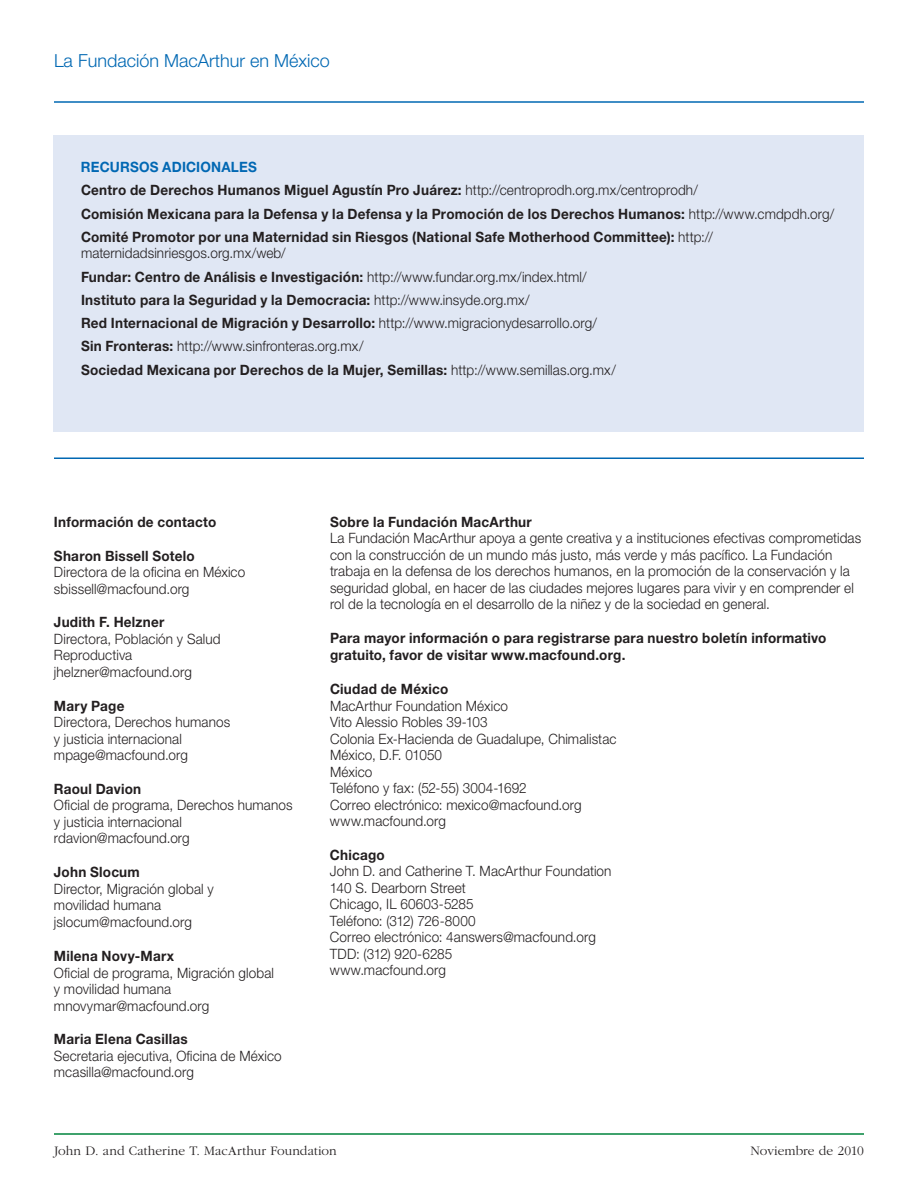
<style>
.page{position:relative;width:918px;height:1188px;background:#fff}
.page>*{position:absolute;margin:0;border:0;box-sizing:border-box;transform-origin:0 0}
.t1{font:300 18px "Helvetica Neue LT Std";color:#0168b3}
.t2{font:300 14.25px/16.5px "Helvetica Neue LT Std";letter-spacing:.01em;color:#231f20;scale:.95 1}
.t3{font:700 14.25px/23.2px "Helvetica Neue LT Std";letter-spacing:.015em;color:#231f20;scale:.95 1}
.t4{font:300 13.5px "Garamond";letter-spacing:.005em;color:#231f20}
.s1{color:#0168b3}
.s2{font-weight:300}
.s3{font-weight:700}
</style>
<div class="page">
<hr style="left:54px;top:1133px;width:810px;height:2px;background:#00843d">
<hr style="left:54px;top:101px;width:810px;height:2px;background:#0168b3">
<hr style="left:54px;top:458px;width:810px;height:1px;background:#0168b3">
<div style="left:54px;top:135px;width:810px;height:296px;background:#e0e7f4"></div>
<p class="t1" style="left:54px;top:49px;width:277px">La Fundación MacArthur en México</p>
<p class="t3" style="left:81px;top:155px;width:795px"><span class="s1">Recursos adicionales<br></span>Centro de Derechos Humanos Miguel Agustín Pro Juárez: <span class="s2">http://centroprodh.org.mx/centroprodh/<br></span>Comisión Mexicana para la Defensa y la Defensa y la Promoción de los Derechos Humanos: <span class="s2">http://www.cmdpdh.org/ </span>Comité Promotor por una Maternidad sin Riesgos (National Safe Motherhood Committee): <span class="s2">http://</span></p>
<p class="t2" style="left:81px;top:241px;width:565px;line-height:23.2px">maternidadsinriesgos.org.mx/web/<br><span class="s3">Fundar: Centro de Análisis e Investigación:</span> http://www.fundar.org.mx/index.html/ <span class="s3">Instituto para la Seguridad y la Democracia:</span> http://www.insyde.org.mx/<br><span class="s3">Red Internacional de Migración y Desarrollo:</span> http://www.migracionydesarrollo.org/ <span class="s3">Sin Fronteras:</span> http://www.sinfronteras.org.mx/<br><span class="s3">Sociedad Mexicana por Derechos de la Mujer, Semillas:</span> http://www.semillas.org.mx/</p>
<p class="t3" style="left:54px;top:510px;width:172px">Información de contacto</p>
<p class="t3" style="left:54px;top:544px;width:150px">Sharon Bissell Sotelo</p>
<p class="t2" style="left:54px;top:563px;width:203px">Directora de la oficina en México sbissell@macfound.org</p>
<p class="t3" style="left:54px;top:610px;width:118px">Judith F. Helzner</p>
<p class="t2" style="left:54px;top:630px;width:177px">Directora, Población y Salud<br>Reproductiva jhelzner@macfound.org</p>
<p class="t3" style="left:54px;top:694px;width:76px">Mary Page</p>
<p class="t2" style="left:54px;top:713px;width:187px">Directora, Derechos humanos y justicia internacional mpage@macfound.org</p>
<p class="t3" style="left:54px;top:777px;width:93px">Raoul Davion</p>
<p class="t2" style="left:54px;top:797px;width:253px">Oficial de programa, Derechos humanos y justicia internacional rdavion@macfound.org</p>
<p class="t3" style="left:54px;top:860px;width:92px">John Slocum</p>
<p class="t2" style="left:54px;top:880px;width:170px">Director, Migración global y movilidad humana jslocum@macfound.org</p>
<p class="t3" style="left:54px;top:944px;width:128px">Milena Novy-Marx</p>
<p class="t2" style="left:54px;top:964px;width:233px">Oficial de programa, Migración global y movilidad humana mnovymar@macfound.org</p>
<p class="t3" style="left:54px;top:1027px;width:142px">Maria Elena Casillas</p>
<p class="t2" style="left:54px;top:1047px;width:241px">Secretaria ejecutiva, Oficina de México mcasilla@macfound.org</p>
<p class="t3" style="left:330px;top:510px;width:214px">Sobre la Fundación MacArthur</p>
<p class="t2" style="left:330px;top:530px;width:561px">La Fundación MacArthur apoya a gente creativa y a instituciones efectivas comprometidas con la construcción de un mundo más justo, más verde y más pacífico. La Fundación trabaja en la defensa de los derechos humanos, en la promoción de la conservación y la seguridad global, en hacer de las ciudades mejores lugares para vivir y en comprender el rol de la tecnología en el desarrollo de la niñez y de la sociedad en general.</p>
<p class="t3" style="left:330px;top:629px;width:524px;line-height:17.2px">Para mayor información o para registrarse para nuestro boletín informativo gratuito, favor de visitar www.macfound.org.</p>
<p class="t3" style="left:330px;top:677px;width:126px">Ciudad de México</p>
<p class="t2" style="left:330px;top:697px;width:303px">MacArthur Foundation México<br>Vito Alessio Robles 39-103<br>Colonia Ex-Hacienda de Guadalupe, Chimalistac<br>México, D.F. 01050<br>México<br>Teléfono y fax: (52-55) 3004-1692<br>Correo electrónico: mexico@macfound.org www.macfound.org</p>
<p class="t3" style="left:330px;top:843px;width:59px">Chicago</p>
<p class="t2" style="left:330px;top:863px;width:298px">John D. and Catherine T. MacArthur Foundation<br>140 S. Dearborn Street<br>Chicago, IL 60603-5285<br>Teléfono: (312) 726-8000<br>Correo electrónico: 4answers@macfound.org<br>TDD: (312) 920-6285<br>www.macfound.org</p>
<p class="t4" style="left:54px;top:1144px;width:284px">John D. and Catherine T. MacArthur Foundation</p>
<p class="t4" style="left:751px;top:1144px;width:115px">Noviembre de 2010</p>
</div>
